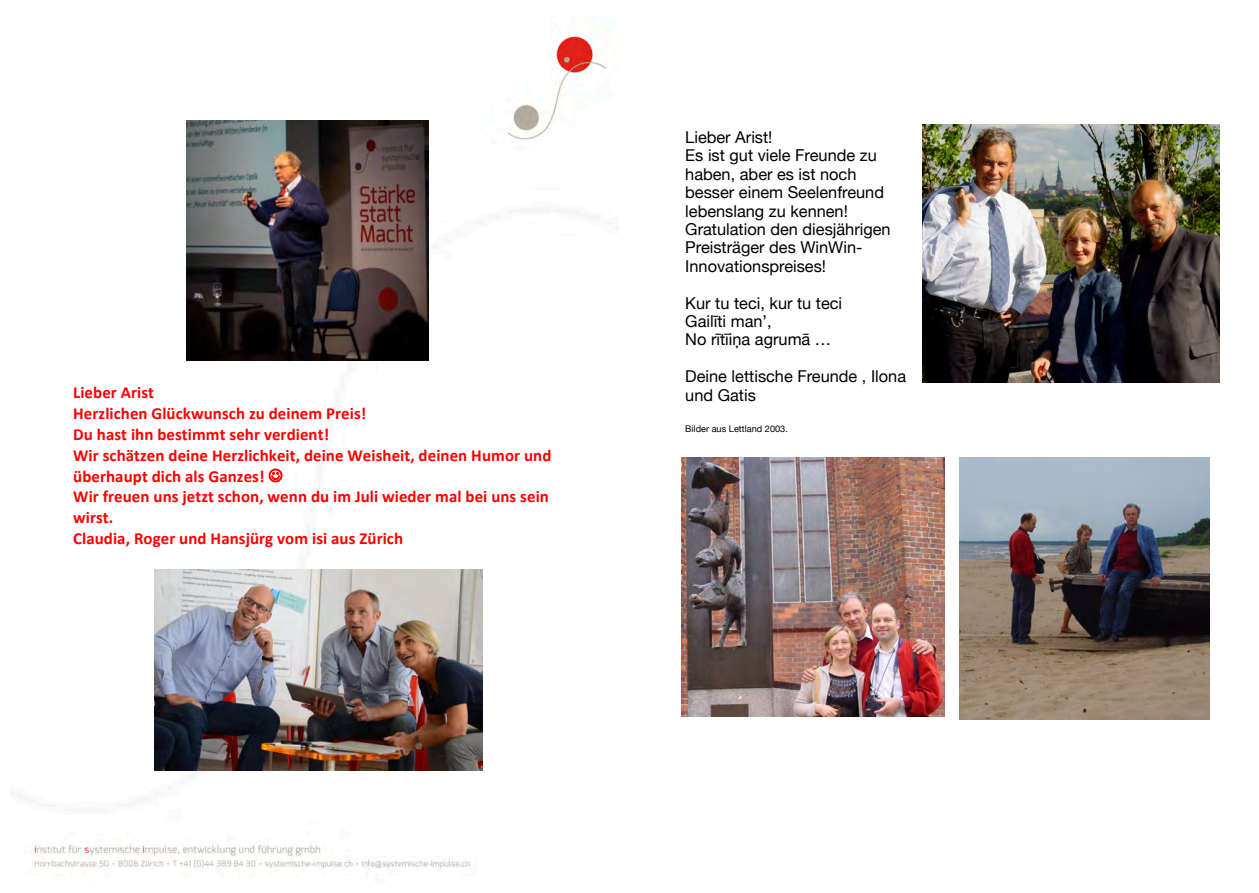
<style>
.page{position:relative;width:1259px;height:893px;background:#fff}
.page>*{position:absolute;margin:0;border:0;box-sizing:border-box;transform-origin:0 0}
.t1{font:700 16.8px/20.9px "Calibri";letter-spacing:.005em;color:#f00}
.t2{font:16.35px/18.5px "Helvetica Neue";color:#000}
.t3{font:9.15px "Helvetica Neue";color:#000}
</style>
<div class="page">
<img style="left:32px;top:33px;width:575px;height:836px">
<img style="left:186px;top:121px;width:242px;height:240px">
<img style="left:154px;top:569px;width:329px;height:202px">
<img style="left:922px;top:124px;width:297px;height:259px">
<img style="left:681px;top:458px;width:263px;height:258px">
<img style="left:959px;top:458px;width:250px;height:262px">
<svg style="left:269px;top:469px;width:13px;height:13px"></svg>
<p class="t1" style="left:73px;top:382px;width:480px">Lieber Arist<br>Herzlichen Glückwunsch zu deinem Preis!<br>Du hast ihn bestimmt sehr verdient!<br>Wir schätzen deine Herzlichkeit, deine Weisheit, deinen Humor und überhaupt dich als Ganzes!<br>Wir freuen uns jetzt schon, wenn du im Juli wieder mal bei uns sein wirst.<br>Claudia, Roger und Hansjürg vom isi aus Zürich</p>
<p class="t2" style="left:685px;top:129px;width:207px">Lieber Arist!<br>Es ist gut viele Freunde zu haben, aber es ist noch besser einem Seelenfreund lebenslang zu kennen!<br>Gratulation den diesjährigen<br>Preisträger des WinWin-<br>Innovationspreises!</p>
<p class="t2" style="left:685px;top:295px;width:158px">Kur tu teci, kur tu teci<br>Gailīti man’,<br>No rītīiņa agrumā …</p>
<p class="t2" style="left:685px;top:368px;width:222px">Deine lettische Freunde , Ilona und Gatis</p>
<p class="t3" style="left:685px;top:422px;width:104px">Bilder aus Lettland 2003.</p>
</div>
